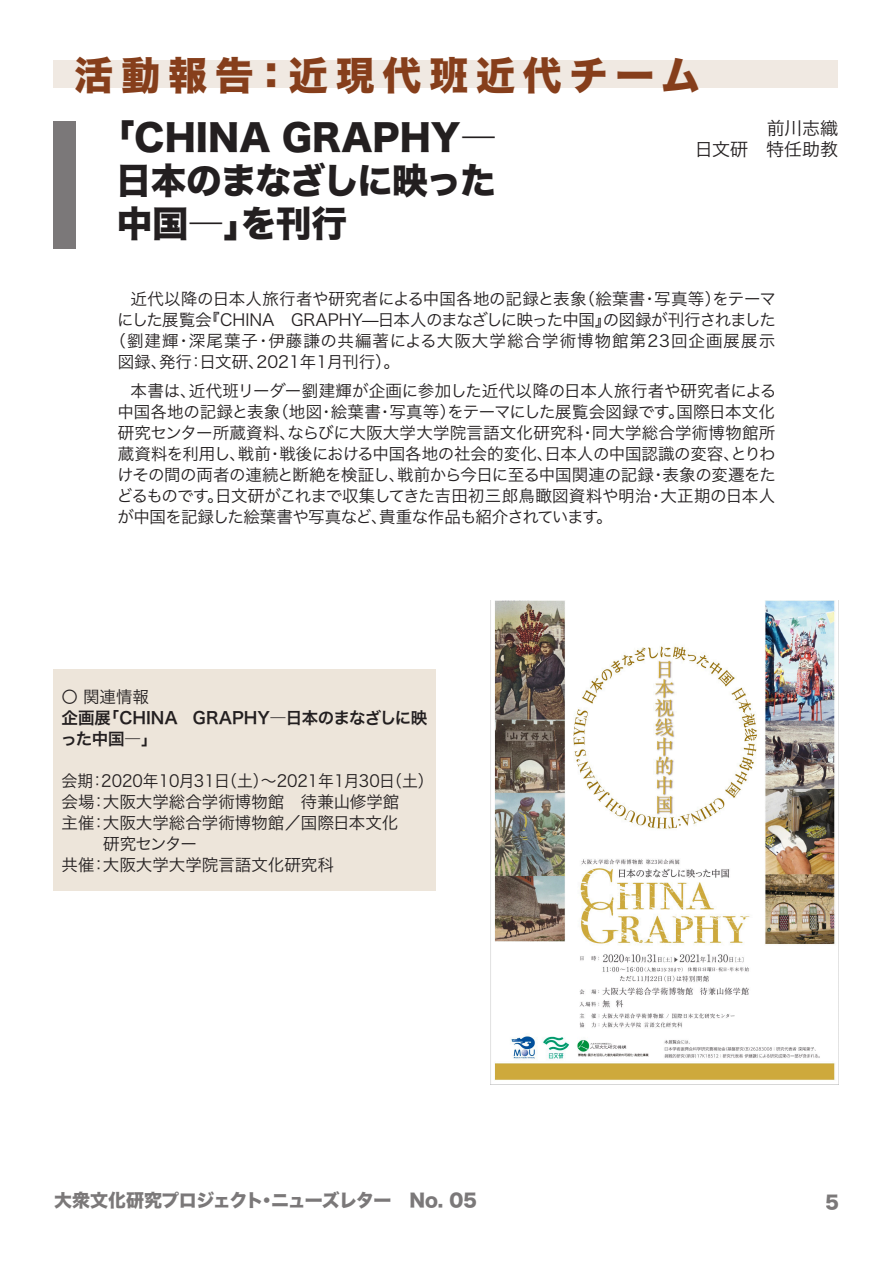
<style>
.page{position:relative;width:893px;height:1263px;background:#fff}
.page>*{position:absolute;margin:0;border:0;box-sizing:border-box;transform-origin:0 0}
.t1{font:39px "Hira Kaku Std W8";letter-spacing:.2em;color:#863e1b}
.t2{font:36px "Hira Kaku Std W8";letter-spacing:-.005em;color:#231f20}
.t3{font:36px "Hira Kaku Std W8";letter-spacing:-.03em;color:#231f20}
.t4{font:18px "Hira Kaku Std W8";letter-spacing:-.045em;color:#231f20}
.t5{font:18px "Hira Kaku Pro W3";color:#231f20}
.t6{font:16.5px/21px "Hira Kaku Pro W3";color:#231f20;text-align:right}
.t7{font:16.5px "Hira Kaku Pro W3";letter-spacing:.065em;color:#231f20}
.t8{font:16.5px/21px "Hira Kaku Pro W6";letter-spacing:-.005em;color:#231f20}
.t9{font:16.5px "Hira Kaku Pro W3";color:#231f20;scale:.96 1}
</style>
<div class="page">
<div style="left:53px;top:61px;width:785px;height:27px;background:#f0e9e2"></div>
<div style="left:53px;top:121px;width:22px;height:127px;background:#7b7879"></div>
<img style="left:494px;top:601px;width:341px;height:479px">
<div style="left:53px;top:670px;width:383px;height:221px;background:#ede5da"></div>
<p class="t1" style="left:74px;top:54px;width:627px">活動報告：近現代班近代チーム</p>
<p class="t2" style="left:99px;top:117px;width:399px">「CHINA GRAPHY―</p>
<p class="t3" style="left:116px;top:160px;width:381px">日本のまなざしに映った</p>
<p class="t2" style="left:117px;top:204px;width:232px">中国―」を刊行</p>
<p class="t5" style="left:767px;top:112px;width:73px">前川志織</p>
<p class="t5" style="left:695px;top:134px;width:145px">日文研　特任助教</p>
<p class="t6" style="left:117px;top:287px;width:660px">近代以降の日本人旅行者や研究者による中国各地の記録と表象（絵葉書・写真等）をテーマにした展覧会『CHINA GRAPHY—日本人のまなざしに映った中国』の図録が刊行されました</p>
<p class="t7" style="left:110px;top:326px;width:667px">（劉建輝・深尾葉子・伊藤謙の共編著による大阪大学総合学術博物館第23回企画展展示</p>
<p class="t6" style="left:118px;top:350px;width:284px">図録、発行：日文研、2021年1月刊行）。</p>
<p class="t6" style="left:116px;top:379px;width:661px;text-align:justify;text-indent:14px">本書は、近代班リーダー劉建輝が企画に参加した近代以降の日本人旅行者や研究者による中国各地の記録と表象（地図・絵葉書・写真等）をテーマにした展覧会図録です。国際日本文化研究センター所蔵資料、ならびに大阪大学大学院言語文化研究科・同大学総合学術博物館所蔵資料を利用し、戦前・戦後における中国各地の社会的変化、日本人の中国認識の変容、とりわけその間の両者の連続と断絶を検証し、戦前から今日に至る中国関連の記録・表象の変遷をたどるものです。日文研がこれまで収集してきた吉田初三郎鳥瞰図資料や明治・大正期の日本人が中国を記録した絵葉書や写真など、貴重な作品も紹介されています。</p>
<p class="t6" style="left:61px;top:685px;width:89px">〇 関連情報</p>
<p class="t8" style="left:61px;top:707px;width:368px">企画展「CHINA GRAPHY―日本のまなざしに映った中国―」</p>
<p class="t9" style="left:62px;top:766px;width:389px">会期：2020年10月31日（土）～2021年1月30日（土）</p>
<p class="t6" style="left:62px;top:790px;width:339px">会場：大阪大学総合学術博物館　待兼山修学館</p>
<p class="t6" style="left:62px;top:811px;width:338px">主催：大阪大学総合学術博物館／国際日本文化</p>
<p class="t6" style="left:70px;top:832px;width:128px">　　研究センター</p>
<p class="t6" style="left:62px;top:853px;width:274px">共催：大阪大学大学院言語文化研究科</p>
<p class="t4" style="left:54px;top:1190px;width:425px">大衆文化研究プロジェクト・ニューズレター　No. 05</p>
<p class="t4" style="left:826px;top:1192px;width:15px">5</p>
</div>
